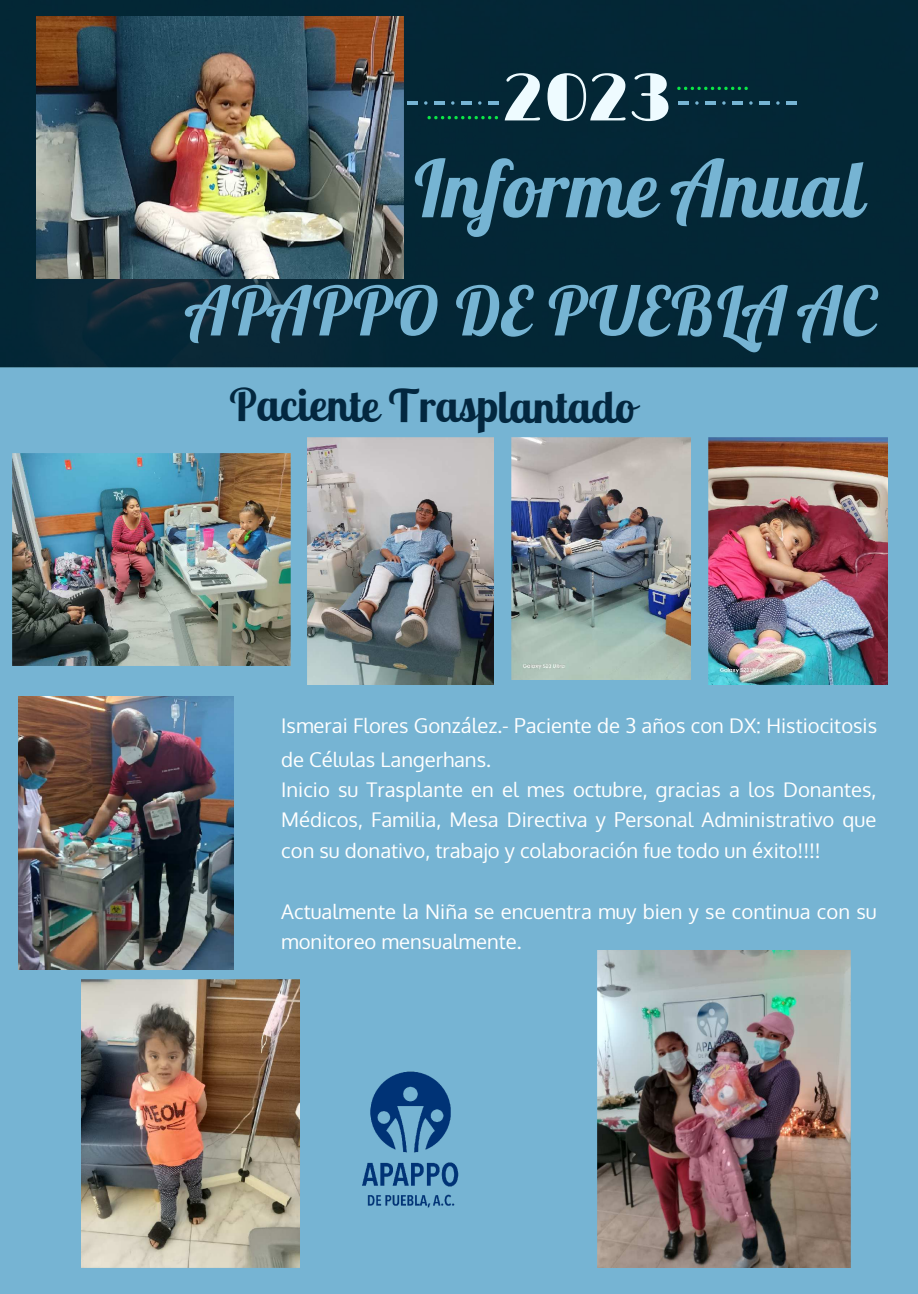
<style>
.page{position:relative;width:918px;height:1294px;background:#fff}
.page>*{position:absolute;margin:0;border:0;box-sizing:border-box;transform-origin:0 0}
.t1{font:italic 700 78.75px "Lobster Two";color:#76b4d3}
.t2{font:italic 700 67.5px "Lobster Two";color:#76b4d3}
.t3{font:67.5px "Limelight";color:#eefbff}
.t4{font:700 45px "Lobster Two";color:#03273f}
.t5{font:20.25px/30.3px "Oxygen";color:#fff}
</style>
<div class="page">
<div style="left:0;top:0;width:918px;height:1293px;background:#76b4d3"></div>
<div style="left:0;top:0;width:918px;height:367px;background:#032735"></div>
<hr style="left:407px;top:101px;width:10px;height:4px;background:#76b4d3">
<hr style="left:434px;top:101px;width:10px;height:4px;background:#76b4d3">
<hr style="left:461px;top:101px;width:10px;height:4px;background:#76b4d3">
<hr style="left:488px;top:101px;width:10px;height:4px;background:#76b4d3">
<svg style="left:424px;top:101px;width:4px;height:4px"></svg>
<svg style="left:451px;top:101px;width:3px;height:4px"></svg>
<svg style="left:478px;top:101px;width:4px;height:4px"></svg>
<hr style="left:678px;top:101px;width:11px;height:4px;background:#76b4d3">
<hr style="left:705px;top:101px;width:11px;height:4px;background:#76b4d3">
<hr style="left:732px;top:101px;width:11px;height:4px;background:#76b4d3">
<hr style="left:759px;top:101px;width:11px;height:4px;background:#76b4d3">
<hr style="left:786px;top:101px;width:11px;height:4px;background:#76b4d3">
<svg style="left:695px;top:101px;width:4px;height:4px"></svg>
<svg style="left:722px;top:101px;width:4px;height:4px"></svg>
<svg style="left:749px;top:101px;width:4px;height:4px"></svg>
<svg style="left:776px;top:101px;width:4px;height:4px"></svg>
<svg style="left:428px;top:116px;width:70px;height:3px"></svg>
<svg style="left:677px;top:87px;width:71px;height:3px"></svg>
<img style="left:362px;top:1071px;width:97px;height:137px">
<img style="left:12px;top:453px;width:278px;height:212px">
<img style="left:307px;top:438px;width:187px;height:246px">
<img style="left:512px;top:438px;width:179px;height:242px">
<img style="left:18px;top:696px;width:216px;height:273px">
<img style="left:709px;top:438px;width:179px;height:246px">
<img style="left:36px;top:17px;width:368px;height:261px">
<img style="left:597px;top:950px;width:253px;height:317px">
<img style="left:81px;top:979px;width:219px;height:288px">
<h2 class="t3" style="left:503px;top:59px;width:171px">2023</h2>
<h1 class="t1" style="left:410px;top:138px;width:454px">Informe Anual</h1>
<h2 class="t2" style="left:187px;top:268px;width:689px">APAPPO DE PUEBLA AC</h2>
<h3 class="t4" style="left:229px;top:377px;width:407px">Paciente Trasplantado</h3>
<p class="t5" style="left:281px;top:708px;width:597px;line-height:33.8px">Ismerai Flores González.- Paciente de 3 años con DX: Histiocitosis de Células Langerhans.</p>
<p class="t5" style="left:281px;top:774px;width:597px;text-align:justify">Inicio su Trasplante en el mes octubre, gracias a los Donantes, Médicos, Familia, Mesa Directiva y Personal Administrativo que con su donativo, trabajo y colaboración fue todo un éxito!!!!</p>
<p class="t5" style="left:281px;top:896px;width:597px">Actualmente la Niña se encuentra muy bien y se continua con su monitoreo mensualmente.</p>
</div>
